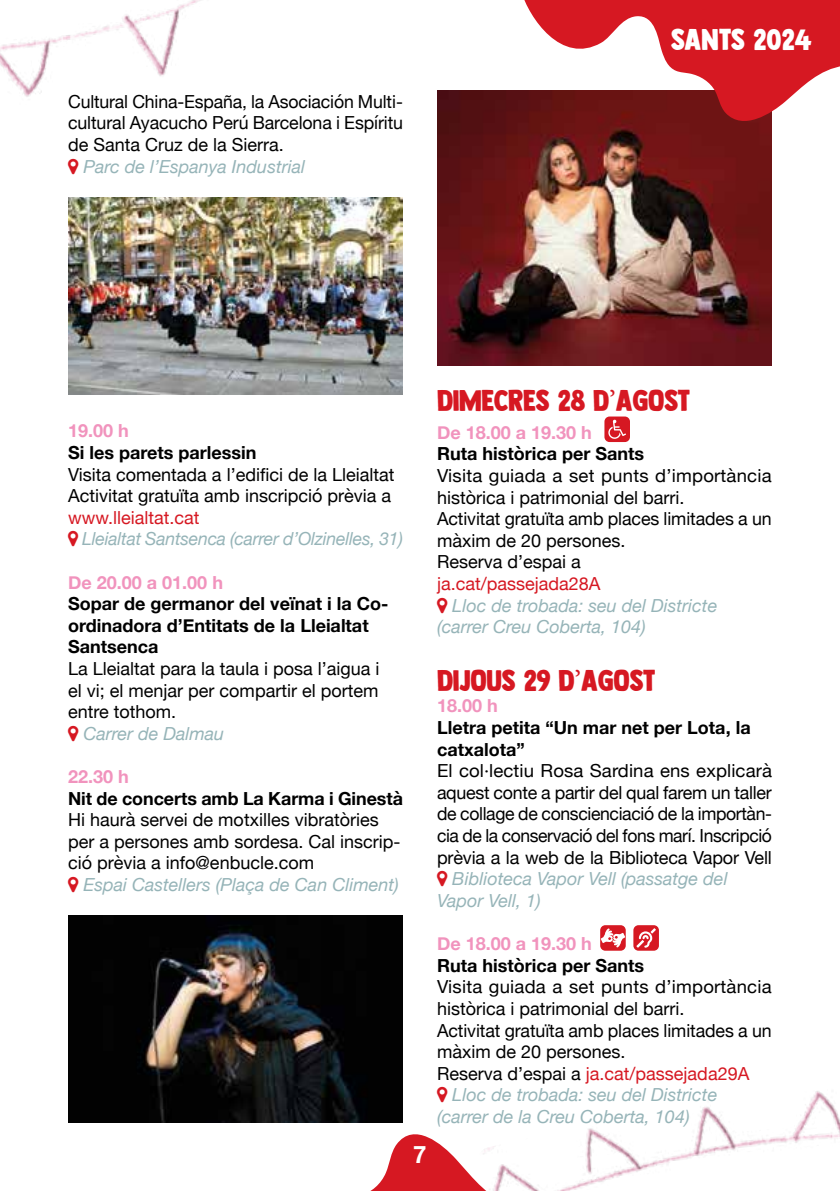
<style>
.page{position:relative;width:840px;height:1191px;background:#fff}
.page>*{position:absolute;margin:0;border:0;box-sizing:border-box;transform-origin:0 0}
.t1{font:30px "DK Longreach";letter-spacing:-.01em;color:#d61822}
.t2{font:30px "DK Longreach";color:#fff}
.t3{font:700 24px "Helvetica Neue";color:#fff}
.t4{font:18px/21.6px "Helvetica Neue";color:#000}
.t5{font:italic 18px/21.6px "Helvetica Neue";color:#96b4b8}
.t6{font:700 18px/21.6px "Helvetica Neue";color:#000}
.t7{font:18px "Helvetica Neue";color:#d61822}
.t8{font:700 18px "Helvetica Neue";color:#f193bd}
.s1{font-family:"Amaranth";font-weight:700;font-size:32px}
.s2{font-family:"Minion Pro"}
.s3{color:#000}
</style>
<div class="page">
<svg style="left:370px;top:1134px;width:49px;height:57px"></svg>
<img style="left:0;top:0;width:201px;height:97px">
<img style="left:419px;top:1091px;width:420px;height:100px">
<div style="left:604px;top:416px;width:25px;height:26px;background:#d61822;border-radius:5px"></div>
<svg style="left:608px;top:420px;width:17px;height:19px"></svg>
<div style="left:600px;top:925px;width:25px;height:25px;background:#d61822;border-radius:5px"></div>
<svg style="left:600px;top:928px;width:25px;height:19px"></svg>
<div style="left:633px;top:925px;width:25px;height:25px;background:#d61822;border-radius:5px"></div>
<svg style="left:636px;top:928px;width:19px;height:19px"></svg>
<img style="left:68px;top:197px;width:335px;height:198px">
<img style="left:68px;top:916px;width:335px;height:207px">
<img style="left:437px;top:91px;width:334px;height:275px">
<svg style="left:509px;top:0;width:330px;height:132px;fill:#d61822"></svg>
<svg style="left:437px;top:1091px;width:10px;height:11px"></svg>
<p class="t4" style="left:68px;top:92px;width:336px;text-align:justify">Cultural China-España, la Asociación Multi&shy;cultural Ayacucho Perú Barcelona i Espíritu de Santa Cruz de la Sierra.</p>
<p class="t5" style="left:83px;top:156px;width:223px">Parc de l’Espanya Industrial</p>
<h1 class="t2" style="left:670px;top:22px;width:142px">SANTS 202<span class="s1">4</span></h1>
<p class="t8" style="left:68px;top:417px;width:62px">19.00 h</p>
<p class="t6" style="left:68px;top:442px;width:190px">Si les parets parlessin</p>
<p class="t4" style="left:68px;top:464px;width:328px">Visita comentada a l’edifici de la Lleialtat<br>Activitat gratuïta amb inscripció prèvia a</p>
<p class="t7" style="left:68px;top:504px;width:133px">www.lleialtat.cat</p>
<p class="t5" style="left:82px;top:529px;width:322px">Lleialtat Santsenca (carrer d’Olzinelles, 31)</p>
<p class="t8" style="left:68px;top:568px;width:156px">De 20.00 a 01.00 h</p>
<p class="t6" style="left:68px;top:593px;width:321px">Sopar de germanor del veïnat i la Co&shy;ordinadora d’Entitats de la Lleialtat<br>Santsenca</p>
<p class="t4" style="left:68px;top:659px;width:313px;text-align:justify">La Lleialtat para la taula i posa l’aigua i el vi; el menjar per compartir el portem entre tothom.</p>
<p class="t5" style="left:83px;top:723px;width:142px">Carrer de Dalmau</p>
<p class="t8" style="left:68px;top:762px;width:62px">22.30 h</p>
<p class="t6" style="left:68px;top:788px;width:336px">Nit de concerts amb La Karma i Ginestà</p>
<p class="t4" style="left:68px;top:810px;width:334px">Hi haurà servei de motxilles vibratòries per a persones amb sordesa. Cal inscrip&shy;ció prèvia a info@enbucle.com</p>
<p class="t5" style="left:83px;top:875px;width:317px">Espai Castellers (Plaça de Can Climent)</p>
<h2 class="t3" style="left:413px;top:1135px;width:15px">7</h2>
<h1 class="t1" style="left:437px;top:383px;width:254px">DIMECRES 28 D<span class="s2">’</span>AGOST</h1>
<p class="t8" style="left:437px;top:418px;width:156px">De 18.00 a 19.30 h</p>
<p class="t6" style="left:437px;top:443px;width:208px">Ruta històrica per Sants</p>
<p class="t4" style="left:437px;top:466px;width:336px">Visita guiada a set punts d’importància històrica i patrimonial del barri.<br>Activitat gratuïta amb places limitades a un màxim de 20 persones.<br>Reserva d’espai a</p>
<p class="t7" style="left:437px;top:570px;width:165px">ja.cat/passejada28A</p>
<p class="t5" style="left:437px;top:595px;width:282px;text-indent:15px">Lloc de trobada: seu del Districte (carrer Creu Coberta, 104)</p>
<h1 class="t1" style="left:437px;top:662px;width:220px">DIJOUS 29 D<span class="s2">’</span>AGOST</h1>
<p class="t8" style="left:437px;top:692px;width:62px">18.00 h</p>
<p class="t6" style="left:437px;top:717px;width:315px">Lletra petita “Un mar net per Lota, la catxalota”</p>
<p class="t4" style="left:437px;top:761px;width:336px;text-align:justify">El col·lectiu Rosa Sardina ens explicarà aquest conte a partir del qual farem un taller de collage de conscienciació de la importàn&shy;cia de la conservació del fons marí. Inscripció prèvia a la web de la Biblioteca Vapor Vell</p>
<p class="t5" style="left:437px;top:869px;width:292px;text-indent:15px">Biblioteca Vapor Vell (passatge del<br>Vapor Vell, 1)</p>
<p class="t8" style="left:437px;top:929px;width:156px">De 18.00 a 19.30 h</p>
<p class="t6" style="left:437px;top:955px;width:208px">Ruta històrica per Sants</p>
<p class="t4" style="left:437px;top:977px;width:336px">Visita guiada a set punts d’importància</p>
<p class="t4" style="left:437px;top:998px;width:249px">històrica i patrimonial del barri.</p>
<p class="t4" style="left:437px;top:1020px;width:336px">Activitat gratuïta amb places limitades a un</p>
<p class="t4" style="left:437px;top:1042px;width:190px">màxim de 20 persones.</p>
<p class="t7" style="left:437px;top:1060px;width:314px"><span class="s3">Reserva d’espai a</span> ja.cat/passejada29A</p>
<p class="t5" style="left:452px;top:1085px;width:266px">Lloc de trobada: seu del Districte</p>
<p class="t5" style="left:437px;top:1106px;width:254px">(carrer de la Creu Coberta, 104)</p>
</div>
